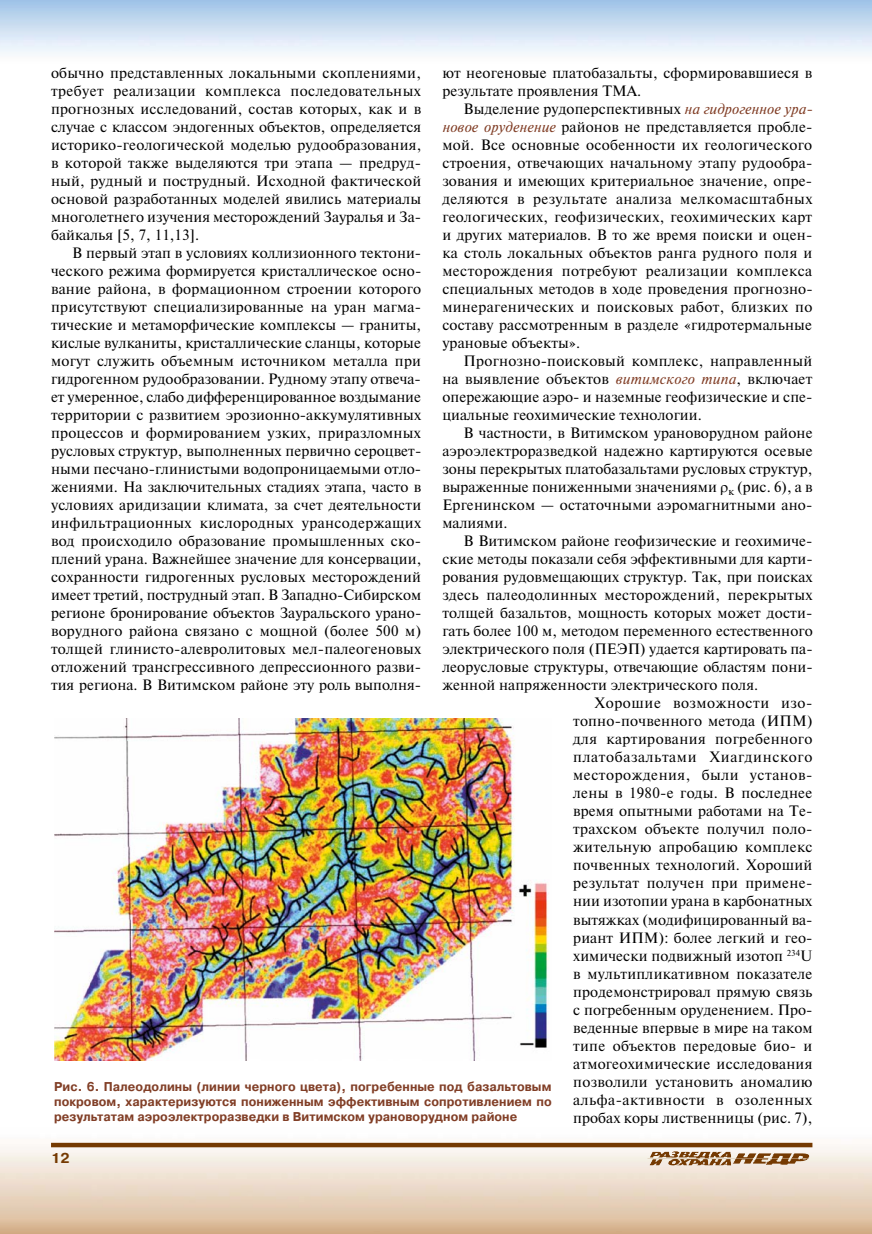
<style>
.page{position:relative;width:872px;height:1234px;background:#fff}
.page>*{position:absolute;margin:0;border:0;box-sizing:border-box;transform-origin:0 0}
.t1{font:15px/18px "Newton C";letter-spacing:.01em;color:#000;text-align:justify}
.t2{font:15px "Newton C";letter-spacing:.035em;color:#000}
.t3{font:15px "Newton C";letter-spacing:.03em;color:#000}
.t4{font:15px "Newton C";letter-spacing:.045em;color:#000}
.t5{font:15px "Newton C";letter-spacing:.04em;color:#000}
.t6{font:700 14.25px "Pragmatica C";color:#753a02}
.t7{font:700 12.75px/15.3px "Pragmatica C";letter-spacing:.005em;color:#813e26;text-align:justify;scale:.95 1}
.s1{font-style:italic;color:#813e26}
</style>
<div class="page">
<img style="left:0;top:1142px;width:872px;height:91px">
<svg style="left:51px;top:1142px;width:761px;height:4px;background:#906033"></svg>
<img style="left:650px;top:1151px;width:80px;height:6px">
<img style="left:54px;top:718px;width:495px;height:342px">
<p class="t1" style="left:442px;top:64px;width:371px">ют неогеновые платобазальты, сформировавшиеся в результате проявления ТМА.</p>
<p class="t1" style="left:442px;top:100px;width:372px;text-align:left;text-indent:21px">Выделение рудоперспективных <span class="s1">на гидрогенное ура&shy;новое оруденение</span> районов не представляется пробле&shy;мой. Все основные особенности их геологического строения, отвечающих начальному этапу рудообра&shy;зования и имеющих критериальное значение, опре&shy;деляются в результате анализа мелкомасштабных геологических, геофизических, геохимических карт и других материалов. В то же время поиски и оцен&shy;ка столь локальных объектов ранга рудного поля и месторождения потребуют реализации комплекса специальных методов в ходе проведения прогнозно&shy;минерагенических и поисковых работ, близких по составу рассмотренным в разделе «гидротермальные урановые объекты».</p>
<p class="t1" style="left:442px;top:352px;width:372px;text-indent:21px">Прогнозно-поисковый комплекс, направленный на выявление объектов <span class="s1">витимского типа</span>, включает опережающие аэро- и наземные геофизические и спе&shy;циальные геохимические технологии.</p>
<p class="t1" style="left:442px;top:424px;width:372px;text-indent:21px">В частности, в Витимском урановорудном районе аэроэлектроразведкой надежно картируются осевые зоны перекрытых платобазальтами русловых структур, выраженные пониженными значениями <sub>к</sub> (рис. 6), а в Ергенинском — остаточными аэромагнитными ано&shy;малиями.</p>
<p class="t1" style="left:463px;top:532px;width:350px">В Витимском районе геофизические и геохимиче-</p>
<p class="t1" style="left:442px;top:550px;width:372px">ские методы показали себя эффективными для карти-</p>
<p class="t1" style="left:442px;top:568px;width:372px">рования рудовмещающих структур. Так, при поисках</p>
<p class="t1" style="left:442px;top:586px;width:372px">здесь палеодолинных месторождений, перекрытых</p>
<p class="t1" style="left:442px;top:604px;width:371px">толщей базальтов, мощность которых может дости-</p>
<p class="t1" style="left:442px;top:622px;width:372px">гать более 100 м, методом переменного естественного</p>
<p class="t1" style="left:442px;top:640px;width:372px">электрического поля (ПЕЭП) удается картировать па-</p>
<p class="t1" style="left:442px;top:658px;width:372px">леорусловые структуры, отвечающие областям пони-</p>
<p class="t1" style="left:442px;top:676px;width:317px">женной напряженности электрического поля.</p>
<p class="t5" style="left:594px;top:694px;width:219px">Хорошие возможности изо-</p>
<p class="t1" style="left:573px;top:712px;width:241px">топно-почвенного метода (ИПМ)</p>
<p class="t3" style="left:573px;top:730px;width:241px">для картирования погребенного</p>
<p class="t4" style="left:573px;top:748px;width:241px">платобазальтами Хиагдинского</p>
<p class="t2" style="left:573px;top:766px;width:240px">месторождения, были установ-</p>
<p class="t1" style="left:573px;top:784px;width:241px">лены в 1980-е годы. В последнее</p>
<p class="t1" style="left:573px;top:802px;width:241px">время опытными работами на Те-</p>
<p class="t1" style="left:573px;top:820px;width:241px">трахском объекте получил поло-</p>
<p class="t1" style="left:573px;top:838px;width:241px">жительную апробацию комплекс</p>
<p class="t1" style="left:573px;top:856px;width:241px">почвенных технологий. Хороший</p>
<p class="t1" style="left:573px;top:874px;width:241px">результат получен при примене-</p>
<p class="t1" style="left:573px;top:892px;width:240px">нии изотопии урана в карбонатных</p>
<p class="t1" style="left:573px;top:910px;width:241px">вытяжках (модифицированный ва-</p>
<p class="t1" style="left:573px;top:928px;width:241px">риант ИПМ): более легкий и гео-</p>
<p class="t1" style="left:573px;top:946px;width:241px">химически подвижный изотоп <sup>234</sup>U</p>
<p class="t1" style="left:573px;top:964px;width:241px">в мультипликативном показателе</p>
<p class="t1" style="left:573px;top:982px;width:241px">продемонстрировал прямую связь</p>
<p class="t1" style="left:573px;top:1000px;width:241px">с погребенным оруденением. Про-</p>
<p class="t1" style="left:573px;top:1018px;width:241px">веденные впервые в мире на таком</p>
<p class="t1" style="left:573px;top:1036px;width:241px">типе объектов передовые био- и</p>
<p class="t1" style="left:573px;top:1054px;width:241px">атмогеохимические исследования</p>
<p class="t1" style="left:573px;top:1072px;width:241px">позволили установить аномалию</p>
<p class="t2" style="left:573px;top:1090px;width:240px">альфа-активности в озоленных</p>
<p class="t1" style="left:573px;top:1108px;width:241px">пробах коры лиственницы (рис. 7),</p>
<p class="t1" style="left:51px;top:64px;width:372px">обычно представленных локальными скоплениями, требует реализации комплекса последовательных прогнозных исследований, состав которых, как и в случае с классом эндогенных объектов, определяется историко-геологической моделью рудообразования, в которой также выделяются три этапа — предруд&shy;ный, рудный и пострудный. Исходной фактической основой разработанных моделей явились материалы многолетнего изучения месторождений Зауралья и За&shy;байкалья [5, 7, 11,13].</p>
<p class="t1" style="left:51px;top:244px;width:372px;text-indent:21px">В первый этап в условиях коллизионного тектони&shy;ческого режима формируется кристаллическое осно&shy;вание района, в формационном строении которого присутствуют специализированные на уран магма&shy;тические и метаморфические комплексы — граниты, кислые вулканиты, кристаллические сланцы, которые могут служить объемным источником металла при гидрогенном рудообразовании. Рудному этапу отвеча&shy;ет умеренное, слабо дифференцированное воздымание территории с развитием эрозионно-аккумулятивных процессов и формированием узких, приразломных русловых структур, выполненных первично сероцвет&shy;ными песчано-глинистыми водопроницаемыми отло&shy;жениями. На заключительных стадиях этапа, часто в условиях аридизации климата, за счет деятельности инфильтрационных кислородных урансодержащих вод происходило образование промышленных ско&shy;плений урана. Важнейшее значение для консервации, сохранности гидрогенных русловых месторождений имеет третий, пострудный этап. В Западно-Сибирском регионе бронирование объектов Зауральского урано&shy;ворудного района связано с мощной (более 500 м) толщей глинисто-алевролитовых мел-палеогеновых отложений трансгрессивного депрессионного разви&shy;тия региона. В Витимском районе эту роль выполня-</p>
<p class="t7" style="left:54px;top:1078px;width:525px">Рис. 6. Палеодолины (линии черного цвета), погребенные под базальтовым покровом, характеризуются пониженным эффективным сопротивлением по результатам аэроэлектроразведки в Витимском урановорудном районе</p>
<p class="t6" style="left:51px;top:1150px;width:20px">12</p>
</div>
